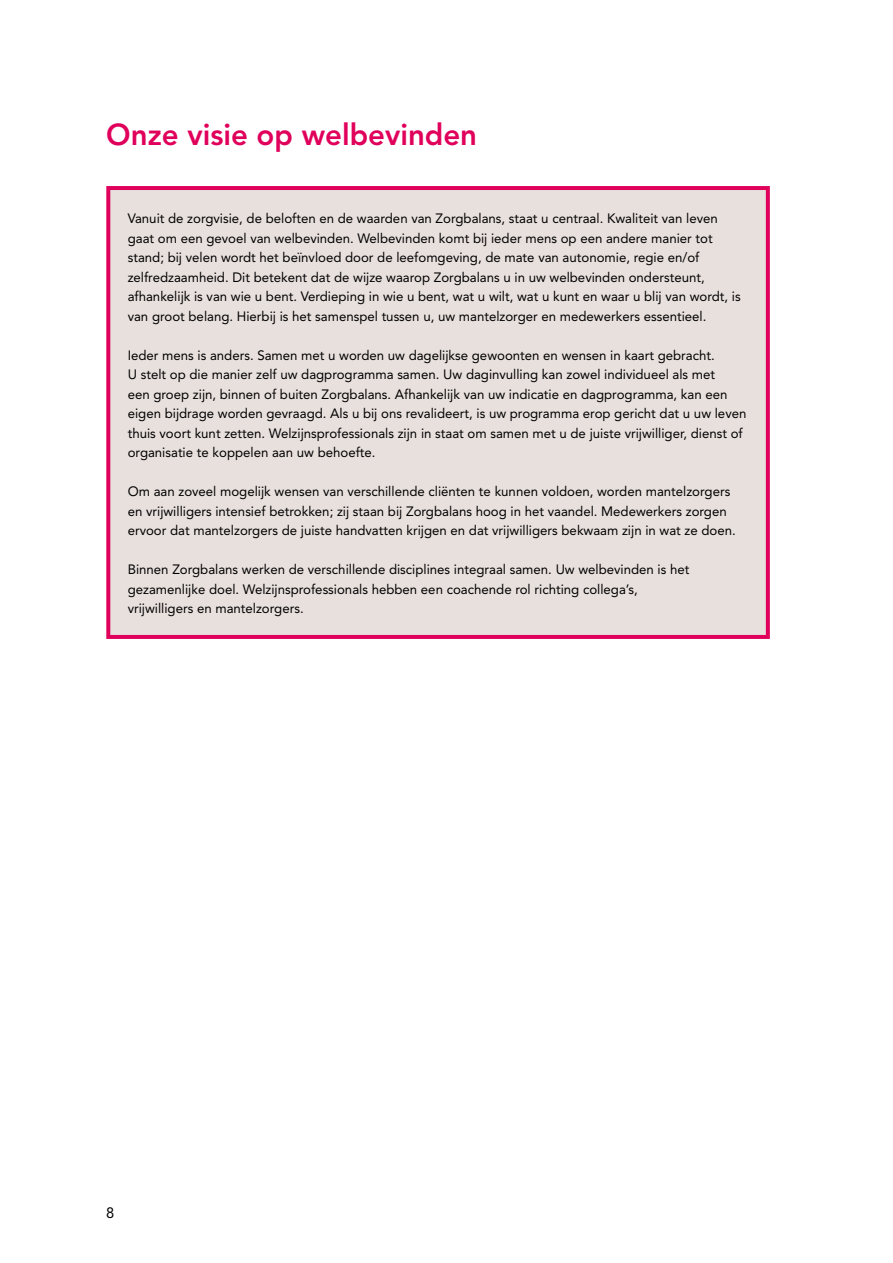
<style>
.page{position:relative;width:893px;height:1263px;background:#fff}
.page>*{position:absolute;margin:0;border:0;box-sizing:border-box;transform-origin:0 0}
.t1{font:800 30px "Avenir LT Std";color:#e0005b}
.t2{font:15px "Avenir LT Std";color:#000}
.t3{font:13.5px/19.5px "Avenir LT Std";color:#000}
</style>
<div class="page">
<div style="left:106px;top:186px;width:664px;height:453px;background:#e8e0dd;border:4px solid #e0005b"></div>
<h1 class="t1" style="left:106px;top:117px;width:372px">Onze visie op welbevinden</h1>
<p class="t3" style="left:128px;top:209px;width:614px">Vanuit de zorgvisie, de beloften en de waarden van Zorgbalans, staat u centraal. Kwaliteit van leven gaat om een gevoel van welbevinden. Welbevinden komt bij ieder mens op een andere manier tot stand; bij velen wordt het beïnvloed door de leefomgeving, de mate van autonomie, regie en/of zelfredzaamheid. Dit betekent dat de wijze waarop Zorgbalans u in uw welbevinden ondersteunt, afhankelijk is van wie u bent. Verdieping in wie u bent, wat u wilt, wat u kunt en waar u blij van wordt, is van groot belang. Hierbij is het samenspel tussen u, uw mantelzorger en medewerkers essentieel.</p>
<p class="t3" style="left:128px;top:345px;width:620px">Ieder mens is anders. Samen met u worden uw dagelijkse gewoonten en wensen in kaart gebracht.<br>U stelt op die manier zelf uw dagprogramma samen. Uw daginvulling kan zowel individueel als met<br>een groep zijn, binnen of buiten Zorgbalans. Afhankelijk van uw indicatie en dagprogramma, kan een eigen bijdrage worden gevraagd. Als u bij ons revalideert, is uw programma erop gericht dat u uw leven thuis voort kunt zetten. Welzijnsprofessionals zijn in staat om samen met u de juiste vrijwilliger, dienst of organisatie te koppelen aan uw behoefte.</p>
<p class="t3" style="left:128px;top:482px;width:610px">Om aan zoveel mogelijk wensen van verschillende cliënten te kunnen voldoen, worden mantelzorgers en vrijwilligers intensief betrokken; zij staan bij Zorgbalans hoog in het vaandel. Medewerkers zorgen ervoor dat mantelzorgers de juiste handvatten krijgen en dat vrijwilligers bekwaam zijn in wat ze doen.</p>
<p class="t3" style="left:128px;top:560px;width:563px">Binnen Zorgbalans werken de verschillende disciplines integraal samen. Uw welbevinden is het gezamenlijke doel. Welzijnsprofessionals hebben een coachende rol richting collega’s, vrijwilligers en mantelzorgers.</p>
<p class="t2" style="left:106px;top:1204px;width:10px">8</p>
</div>
